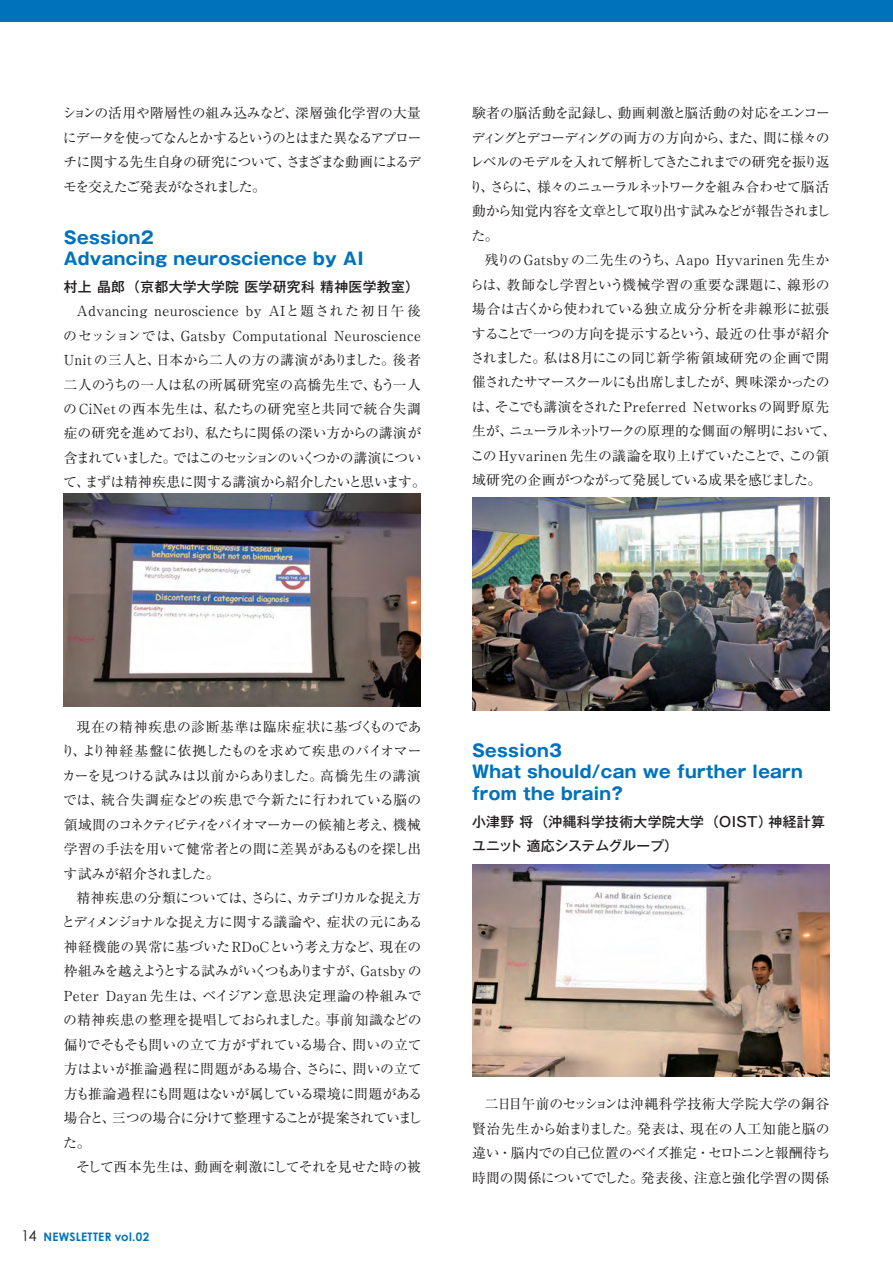
<style>
.page{position:relative;width:893px;height:1263px;background:#fff}
.page>*{position:absolute;margin:0;border:0;box-sizing:border-box;transform-origin:0 0}
.イベント報告_タイトル{font:700 16.95px/21.3px "Gothic MB101 Pr 6";letter-spacing:.02em;color:#0072bc}
.基本段落_インデント{font:13.8px/24.5px "Ryumin Pro";letter-spacing:-.01em;color:#231f20;text-align:justify}
.基本段落_インデント-2{font:13.8px/24.5px "Ryumin Pro";letter-spacing:.02em;color:#231f20}
.イベント報告_氏名所属{font:500 13.8px/24.5px "Gothic MB101 Pr 6";letter-spacing:.025em;color:#231f20}
.t1{font:700 11.7px "Century Gothic";letter-spacing:.025em;color:#0072bc}
.s1{font-weight:400;font-size:14.85px;color:#231f20}
</style>
<div class="page">
<div style="left:0;top:0;width:893px;height:21px;background:#0072bc"></div>
<img style="left:64px;top:494px;width:357px;height:212px">
<img style="left:472px;top:497px;width:357px;height:213px">
<img style="left:472px;top:864px;width:357px;height:213px">
<p class="基本段落_インデント" style="left:62px;top:100px;width:361px">ションの活用や階層性の組み込みなど、深層強化学習の大量にデータを使ってなんとかするというのとはまた異なるアプローチに関する先生自身の研究について、さまざまな動画によるデモを交えたご発表がなされました。</p>
<p class="イベント報告_タイトル" style="left:64px;top:226px;width:301px">Session2<br>Advancing neuroscience by AI</p>
<p class="イベント報告_氏名所属" style="left:64px;top:273px;width:357px">村上 晶郎（京都大学大学院 医学研究科 精神医学教室）</p>
<p class="基本段落_インデント-2" style="left:63px;top:298px;width:365px;text-indent:14px">Advancing neuroscience by AIと題された初日午後のセッションでは、Gatsby Computational Neuroscience Unitの三人と、日本から二人の方の講演がありました。後者二人のうちの一人は私の所属研究室の高橋先生で、もう一人のCiNetの西本先生は、私たちの研究室と共同で統合失調症の研究を進めており、私たちに関係の深い方からの講演が含まれていました。ではこのセッションのいくつかの講演について、まずは精神疾患に関する講演から紹介したいと思います。</p>
<p class="基本段落_インデント" style="left:469px;top:100px;width:362px">験者の脳活動を記録し、動画刺激と脳活動の対応をエンコーディングとデコーディングの両方の方向から、また、間に様々のレベルのモデルを入れて解析してきたこれまでの研究を振り返り、さらに、様々のニューラルネットワークを組み合わせて脳活動から知覚内容を⽂章として取り出す試みなどが報告されました。</p>
<p class="基本段落_インデント" style="left:470px;top:247px;width:368px;text-align:left;text-indent:15px">残りのGatsbyの二先生のうち、Aapo Hyvarinen 先生からは、教師なし学習という機械学習の重要な課題に、線形の場合は古くから使われている独立成分分析を非線形に拡張することで一つの方向を提示するという、最近の仕事が紹介されました。私は８月にこの同じ新学術領域研究の企画で開催されたサマースクールにも出席しましたが、興味深かったのは、そこでも講演をされたPreferred Networksの岡野原先生が、ニューラルネットワークの原理的な側面の解明において、このHyvarinen 先生の議論を取り上げていたことで、この領域研究の企画がつながって発展している成果を感じました。</p>
<p class="基本段落_インデント" style="left:61px;top:713px;width:362px;text-indent:15px">現在の精神疾患の診断基準は臨床症状に基づくものであり、より神経基盤に依拠したものを求めて疾患のバイオマーカーを見つける試みは以前からありました。高橋先生の講演では、統合失調症などの疾患で今新たに行われている脳の領域間のコネクティビティをバイオマーカーの候補と考え、機械学習の手法を用いて健常者との間に差異があるものを探し出す試みが紹介されました。</p>
<p class="基本段落_インデント" style="left:62px;top:885px;width:362px;text-indent:15px">精神疾患の分類については、さらに、カテゴリカルな捉え方とディメンジョナルな捉え方に関する議論や、症状の元にある神経機能の異常に基づいたRDoCという考え方など、現在の枠組みを越えようとする試みがいくつもありますが、Gatsby のPeter Dayan 先生は、ベイジアン意思決定理論の枠組みでの精神疾患の整理を提唱しておられました。事前知識などの偏りでそもそも問いの立て方がずれている場合、問いの立て方はよいが推論過程に問題がある場合、さらに、問いの立て方も推論過程にも問題はないが属している環境に問題がある場合と、三つの場合に分けて整理することが提案されていました。</p>
<p class="基本段落_インデント" style="left:76px;top:1153px;width:346px">そして西本先生は、動画を刺激にしてそれを見せた時の被</p>
<p class="t1" style="left:21px;top:1230px;width:130px"><span class="s1">14</span> NEWSLETTER vol.02</p>
<p class="イベント報告_タイトル" style="left:472px;top:739px;width:332px">Session3<br>What should/can we further learn from the brain?</p>
<p class="イベント報告_氏名所属" style="left:472px;top:808px;width:354px">小津野 将（沖縄科学技術大学院大学（OIST）神経計算ユニット 適応システムグループ）</p>
<p class="基本段落_インデント" style="left:472px;top:1091px;width:360px;text-indent:13px">二日目午前のセッションは沖縄科学技術大学院大学の銅谷賢治先生から始まりました。発表は、現在の人工知能と脳の違い・脳内での自己位置のベイズ推定・セロトニンと報酬待ち時間の関係についてでした。発表後、注意と強化学習の関係</p>
</div>
